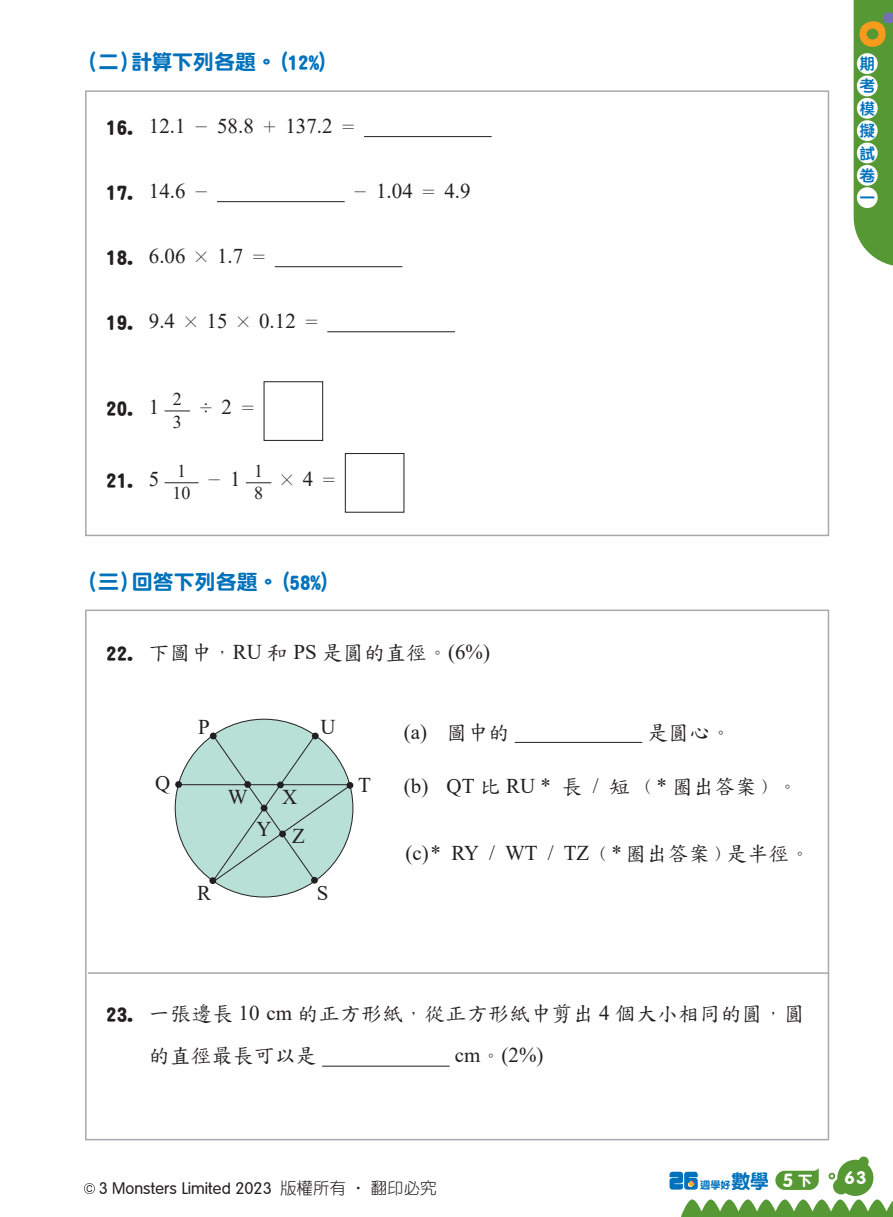
<style>
.page{position:relative;width:893px;height:1217px;background:#fff}
.page>*{position:absolute;margin:0;border:0;box-sizing:border-box;transform-origin:0 0}
.內文{font:21px "Times New Roman";color:#231f20}
.內文-2{font:21px/42px "DFHK Std Kai W5 HKSCS U";letter-spacing:.01em;color:#231f20}
._3A_標題{font:21px "DFN Yuan W9 WIN BF";color:#0072bc}
.內文-3{font:21px "DFN Yuan W9 WIN BF";color:#231f20}
.內文-4{font:21px "DF Gang Bi W2 WIN BF";color:#231f20}
.內文-5{font:18px "Times New Roman";color:#231f20}
.t1{font:700 18px "INLVAG Round";color:#fff}
.t2{font:300 16.5px "INLVAG Round";color:#231f20}
.t3{font:15px/22.4px "ST Yuanti TC Bold";color:#0072bc}
.t4{font:10.2px "DFN Yuan W9 WIN BF";color:#0072bc}
.s1{font-family:"DFN Yuan W9 WIN BF"}
.s2{font-family:"DF Gang Bi W2 WIN BF"}
.s3{font-family:"Times New Roman"}
.s4{font-family:"DFHK Std Kai W5 HKSCS U"}
.s5{font-family:"DF Yuan Lt HK BF";font-weight:400}
.s6{font-size:19.35px}
.s7{font-family:"INLVAG Round";font-weight:700;font-size:18.6px;color:#fff}
</style>
<div class="page">
<svg style="left:854px;top:0;width:39px;height:266px;background:#6a9e41"></svg>
<div style="left:857px;top:75px;width:21px;height:21px;background:#fff;border-radius:50%"></div>
<div style="left:857px;top:98px;width:21px;height:21px;background:#fff;border-radius:50%"></div>
<div style="left:857px;top:53px;width:21px;height:21px;background:#fff;border-radius:50%"></div>
<div style="left:857px;top:120px;width:21px;height:21px;background:#fff;border-radius:50%"></div>
<div style="left:857px;top:142px;width:21px;height:21px;background:#fff;border-radius:50%"></div>
<div style="left:857px;top:165px;width:21px;height:21px;background:#fff;border-radius:50%"></div>
<svg style="left:681px;top:1199px;width:212px;height:17px"></svg>
<div style="left:837px;top:1159px;width:36px;height:36px;background:#569834;border-radius:50%"></div>
<div style="left:859px;top:1156px;width:10px;height:10px;background:#569834;border-radius:50%"></div>
<div style="left:833px;top:1177px;width:16px;height:17px;background:#569834;border-radius:50%"></div>
<svg style="left:828px;top:1172px;width:7px;height:7px"></svg>
<svg style="left:669px;top:1171px;width:29px;height:19px"></svg>
<svg style="left:775px;top:1168px;width:44px;height:21px"></svg>
<svg style="left:84px;top:1183px;width:11px;height:10px"></svg>
<div style="left:85px;top:90px;width:744px;height:446px;border:2px solid #a8a9ad"></div>
<hr style="left:364px;top:136px;width:128px;height:1px;background:#231f20">
<hr style="left:217px;top:201px;width:128px;height:1px;background:#231f20">
<hr style="left:275px;top:266px;width:127px;height:1px;background:#231f20">
<hr style="left:327px;top:331px;width:128px;height:1px;background:#231f20">
<svg style="left:165px;top:410px;width:25px;height:1px"></svg>
<div style="left:264px;top:381px;width:59px;height:60px;border:1px solid #231f20"></div>
<hr style="left:165px;top:482px;width:34px;height:1px;background:#231f20">
<svg style="left:246px;top:482px;width:25px;height:1px"></svg>
<div style="left:345px;top:453px;width:59px;height:59px;border:1px solid #231f20"></div>
<hr style="left:515px;top:741px;width:127px;height:1px;background:#231f20">
<hr style="left:322px;top:1065px;width:128px;height:1px;background:#231f20">
<hr style="left:88px;top:972px;width:741px;height:1px;background:#a8a9ad">
<div style="left:857px;top:187px;width:21px;height:21px;background:#fff;border-radius:50%"></div>
<div style="left:175px;top:719px;width:178px;height:177px;background:#b8e0d6;border-radius:50%"></div>
<svg style="left:212px;top:733px;width:139px;height:149px"></svg>
<hr style="left:179px;top:784px;width:170px;height:1px;background:#231f20">
<div style="left:347px;top:781px;width:6px;height:7px;background:#231f20;border-radius:50%"></div>
<div style="left:209px;top:877px;width:7px;height:6px;background:#231f20;border-radius:50%"></div>
<div style="left:279px;top:830px;width:7px;height:7px;background:#231f20;border-radius:50%"></div>
<svg style="left:175px;top:780px;width:7px;height:7px"></svg>
<div style="left:210px;top:732px;width:7px;height:7px;background:#231f20;border-radius:50%"></div>
<div style="left:312px;top:732px;width:7px;height:7px;background:#231f20;border-radius:50%"></div>
<div style="left:261px;top:804px;width:6px;height:7px;background:#231f20;border-radius:50%"></div>
<div style="left:311px;top:876px;width:7px;height:7px;background:#231f20;border-radius:50%"></div>
<svg style="left:244px;top:780px;width:7px;height:7px"></svg>
<div style="left:277px;top:781px;width:7px;height:7px;background:#231f20;border-radius:50%"></div>
<p class="_3A_標題" style="left:80px;top:51px;width:251px">（二）計算下列各題。(12%)</p>
<p class="內文" style="left:106px;top:111px;width:254px"><span class="s1">16.</span> 12.1 <span class="s2">－</span> 58.8 <span class="s2">＋</span> 137.2 <span class="s2">＝</span></p>
<p class="內文" style="left:106px;top:176px;width:107px"><span class="s1">17.</span> 14.6 <span class="s2">－</span></p>
<p class="內文" style="left:350px;top:176px;width:122px"><span class="s2">－</span> 1.04 <span class="s2">＝</span> 4.9</p>
<p class="內文" style="left:106px;top:241px;width:165px"><span class="s1">18.</span> 6.06 <span class="s2">×</span> 1.7 <span class="s2">＝</span></p>
<p class="內文" style="left:106px;top:306px;width:217px"><span class="s1">19.</span> 9.4 <span class="s2">×</span> 15 <span class="s2">×</span> 0.12 <span class="s2">＝</span></p>
<p class="內文-3" style="left:106px;top:397px;width:55px">20. <span class="s3">1</span></p>
<p class="內文-3" style="left:106px;top:469px;width:55px">21. <span class="s3">5</span></p>
<p class="內文-5" style="left:173px;top:386px;width:10px">2</p>
<p class="內文-5" style="left:173px;top:408px;width:10px">3</p>
<p class="內文-4" style="left:195px;top:397px;width:64px">÷ <span class="s3">2</span> ＝</p>
<p class="內文-5" style="left:177px;top:458px;width:10px">1</p>
<p class="內文-5" style="left:173px;top:480px;width:19px">10</p>
<p class="內文-4" style="left:204px;top:469px;width:38px">－<span class="s3">1</span></p>
<p class="內文-5" style="left:254px;top:458px;width:10px">1</p>
<p class="內文-5" style="left:254px;top:480px;width:10px">8</p>
<p class="內文-4" style="left:277px;top:469px;width:64px">× <span class="s3">4</span> ＝</p>
<p class="_3A_標題" style="left:80px;top:570px;width:253px">（三）回答下列各題。(58%)</p>
<p class="內文-2" style="left:106px;top:631px;width:385px"><span class="s1">22.</span> 下圖中<span class="s2">，</span><span class="s3">RU</span> 和 <span class="s3">PS</span> 是圓的直徑<span class="s2">。</span><span class="s3">(6%)</span></p>
<p class="內文" style="left:155px;top:768px;width:17px">Q</p>
<p class="內文" style="left:198px;top:711px;width:13px">P</p>
<p class="內文" style="left:320px;top:711px;width:17px">U</p>
<p class="內文" style="left:228px;top:782px;width:21px">W</p>
<p class="內文" style="left:282px;top:782px;width:17px">X</p>
<p class="內文" style="left:292px;top:820px;width:14px">Z</p>
<p class="內文" style="left:257px;top:814px;width:17px">Y</p>
<p class="內文" style="left:197px;top:878px;width:16px">R</p>
<p class="內文" style="left:317px;top:878px;width:13px">S</p>
<p class="內文" style="left:358px;top:769px;width:14px">T</p>
<p class="內文" style="left:404px;top:716px;width:107px">(a) <span class="s4">圖中的</span></p>
<p class="內文-2" style="left:648px;top:711px;width:85px">是圓心<span class="s2">。</span></p>
<p class="內文" style="left:404px;top:771px;width:396px">(b) QT <span class="s4">比</span> RU * <span class="s4">長</span> / <span class="s4">短</span><span class="s2">（</span>* <span class="s4">圈出答案</span><span class="s2">）。</span></p>
<p class="內文" style="left:406px;top:838px;width:406px">(c) * RY / WT / TZ <span class="s2">（</span>*<span class="s4">圈出答案</span><span class="s2">）</span><span class="s4">是半徑</span><span class="s2">。</span></p>
<p class="內文-2" style="left:149px;top:992px;width:658px;text-indent:-43px"><span class="s1">23.</span> 一張邊長 <span class="s3">10 cm</span> 的正方形紙<span class="s2">，</span>從正方形紙中剪出 <span class="s3">4</span> 個大小相同的圓<span class="s2">，</span>圓的直徑最長可以是</p>
<p class="內文" style="left:455px;top:1040px;width:90px">cm<span class="s2">。</span>(2%)</p>
<p class="t3" style="left:860px;top:52px;width:16px">期</p>
<p class="t3" style="left:860px;top:74px;width:17px">考模</p>
<p class="t3" style="left:860px;top:119px;width:16px;text-align:justify">擬試卷</p>
<p class="t3" style="left:860px;top:186px;width:16px">一</p>
<p class="t2" style="left:99px;top:1178px;width:339px">3 Monsters Limited 2023 <span class="s5">版權所有 ˙ 翻印必究</span></p>
<p class="t4" style="left:700px;top:1179px;width:114px">週學好<span class="s6">數學</span> <span class="s7">5</span> <sup>下</sup></p>
<p class="t1" style="left:844px;top:1166px;width:25px">63</p>
</div>
